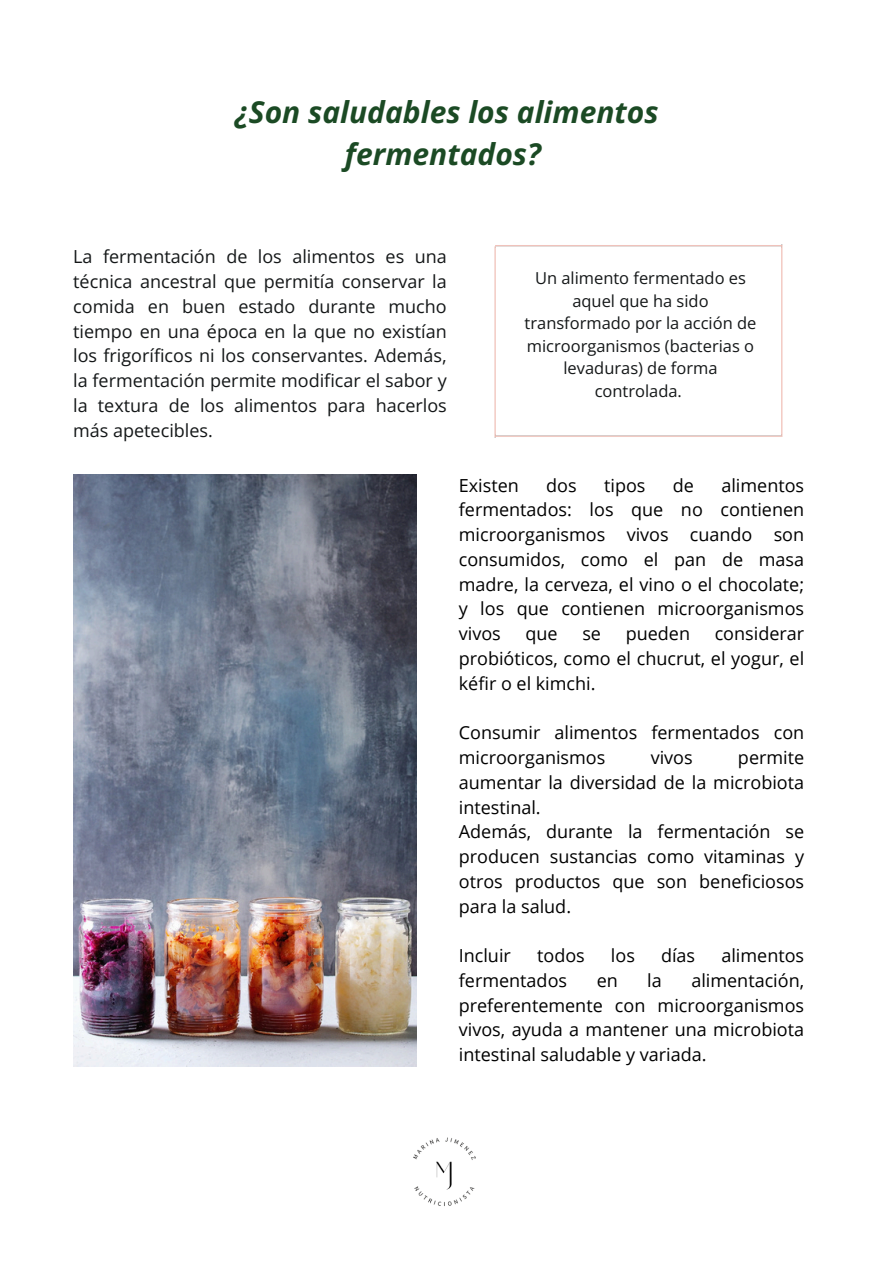
<style>
.page{position:relative;width:894px;height:1264px;background:#fff}
.page>*{position:absolute;margin:0;border:0;box-sizing:border-box;transform-origin:0 0}
.t1{font:italic 700 30px/41.7px "Open Sans";color:#1b4a24;text-align:center}
.t2{font:18px/24.8px "Open Sans";color:#000;text-align:justify}
.t3{font:18px/24.8px "Open Sans";color:#141718;text-align:justify}
.t4{font:16.5px/22.5px "Open Sans";color:#141718;text-align:center}
</style>
<div class="page">
<img style="left:413px;top:1137px;width:63px;height:69px">
<img style="left:494px;top:244px;width:289px;height:194px">
<img style="left:73px;top:474px;width:343px;height:592px">
<p class="t1" style="left:235px;top:90px;width:425px">¿Son saludables los alimentos fermentados?</p>
<p class="t3" style="left:73px;top:244px;width:375px">La fermentación de los alimentos es una técnica ancestral que permitía conservar la comida en buen estado durante mucho tiempo en una época en la que no existían los frigoríficos ni los conservantes. Además, la fermentación permite modificar el sabor y la textura de los alimentos para hacerlos más apetecibles.</p>
<p class="t4" style="left:524px;top:267px;width:233px">Un alimento fermentado es aquel que ha sido transformado por la acción de microorganismos (bacterias o levaduras) de forma controlada.</p>
<p class="t2" style="left:458px;top:472px;width:347px;text-indent:262px">alimentos fermentados: los que no contienen microorganismos vivos cuando son consumidos, como el pan de masa madre, la cerveza, el vino o el chocolate; y los que contienen microorganismos vivos</p>
<p class="t2" style="left:458px;top:472px;width:62px">Existen</p>
<p class="t2" style="left:546px;top:472px;width:32px">dos</p>
<p class="t2" style="left:604px;top:472px;width:43px">tipos</p>
<p class="t2" style="left:672px;top:472px;width:23px">de</p>
<p class="t2" style="left:458px;top:621px;width:347px;text-indent:256px">considerar probióticos, como el chucrut, el yogur, el kéfir o el kimchi.</p>
<p class="t2" style="left:458px;top:720px;width:347px">Consumir alimentos fermentados con microorganismos</p>
<p class="t2" style="left:525px;top:621px;width:34px">que</p>
<p class="t2" style="left:582px;top:621px;width:20px">se</p>
<p class="t2" style="left:625px;top:621px;width:66px">pueden</p>
<p class="t2" style="left:458px;top:744px;width:347px;text-indent:279px">permite aumentar la diversidad de la microbiota intestinal.</p>
<p class="t2" style="left:458px;top:819px;width:347px">Además, durante la fermentación se producen sustancias como vitaminas y otros productos que son beneficiosos para la salud.</p>
<p class="t2" style="left:458px;top:942px;width:54px">Incluir</p>
<p class="t2" style="left:537px;top:942px;width:49px">todos</p>
<p class="t2" style="left:610px;top:942px;width:25px">los</p>
<p class="t2" style="left:661px;top:942px;width:36px">días</p>
<p class="t2" style="left:721px;top:942px;width:84px">alimentos</p>
<p class="t2" style="left:458px;top:967px;width:110px">fermentados</p>
<p class="t2" style="left:596px;top:967px;width:23px">en</p>
<p class="t2" style="left:647px;top:967px;width:16px">la</p>
<p class="t2" style="left:650px;top:744px;width:43px">vivos</p>
<p class="t2" style="left:458px;top:967px;width:347px;text-indent:232px">alimentación, preferentemente con microorganismos vivos, ayuda a mantener una microbiota intestinal saludable y variada.</p>
</div>
